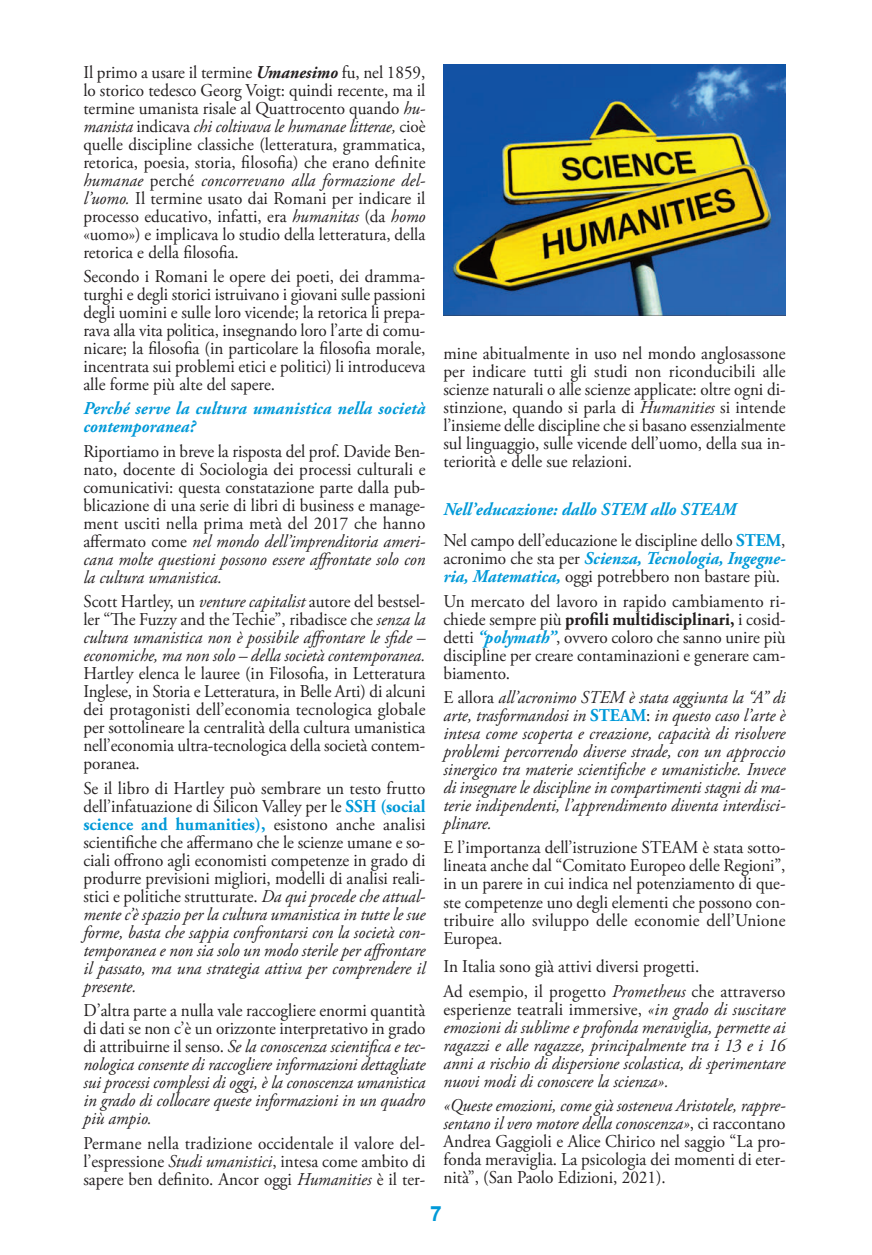
<style>
.page{position:relative;width:872px;height:1255px;background:#fff}
.page>*{position:absolute;margin:0;border:0;box-sizing:border-box;transform-origin:0 0}
.t1{font:700 21px "Arial";color:#0099d8}
.t2{font:18px/18px "Adobe Garamond Pro";color:#231f20;text-align:justify;scale:.95 1}
.t3{font:italic 18px/18px "Adobe Garamond Pro";color:#231f20;text-align:justify;scale:.95 1}
.t4{font:italic 700 18px/18px "Adobe Garamond Pro";letter-spacing:.01em;color:#0099d8;scale:.95 1}
.s1{font-weight:700;font-style:italic}
.s2{font-style:italic}
.s3{font-style:normal}
.s4{font-weight:700;color:#0099d8}
.s5{font-weight:700;font-style:italic;color:#0099d8}
.s6{font-weight:700}
.s7{font-weight:700;font-style:normal;color:#0099d8}
</style>
<div class="page">
<img style="left:443px;top:64px;width:342px;height:251px">
<p class="t2" style="left:83px;top:64px;width:361px">Il primo a usare il termine <span class="s1">Umanesimo</span> fu, nel 1859, lo storico tedesco Georg Voigt: quindi recente, ma il termine umanista risale al Quattrocento quando <span class="s2">hu&shy;manista</span> indicava <span class="s2">chi coltivava le humanae litterae,</span> cioè quelle discipline classiche (letteratura, grammatica, retorica, poesia, storia, filosofia) che erano definite <span class="s2">humanae</span> perché <span class="s2">concorrevano alla formazione del&shy;l’uomo.</span> Il termine usato dai Romani per indicare il processo educativo, infatti, era <span class="s2">humanitas</span> (da <span class="s2">homo </span>«uomo») e implicava lo studio della letteratura, della retorica e della filosofia.</p>
<p class="t2" style="left:83px;top:269px;width:361px">Secondo i Romani le opere dei poeti, dei dramma&shy;turghi e degli storici istruivano i giovani sulle passioni degli uomini e sulle loro vicende; la retorica li prepa&shy;rava alla vita politica, insegnando loro l’arte di comu&shy;nicare; la filosofia (in particolare la filosofia morale, incentrata sui problemi etici e politici) li introduceva alle forme più alte del sapere.</p>
<p class="t4" style="left:83px;top:401px;width:361px">Perché serve la cultura umanistica nella società contemporanea?</p>
<p class="t2" style="left:83px;top:444px;width:361px">Riportiamo in breve la risposta del prof. Davide Ben&shy;nato, docente di Sociologia dei processi culturali e comunicativi: questa constatazione parte dalla pub&shy;blicazione di una serie di libri di business e manage&shy;ment usciti nella prima metà del 2017 che hanno affermato come <span class="s2">nel mondo dell’imprenditoria ameri&shy;cana molte questioni possono essere affrontate solo con la cultura umanistica.</span></p>
<p class="t3" style="left:83px;top:594px;width:361px"><span class="s3">Scott Hartley, un</span> venture capitalist <span class="s3">autore del bestsel&shy;ler “The Fuzzy and the Techie”, ribadisce che</span> senza la cultura umanistica non è possibile affrontare le sfide – economiche, ma non solo – della società contemporanea.</p>
<p class="t2" style="left:83px;top:666px;width:361px">Hartley elenca le lauree (in Filosofia, in Letteratura Inglese, in Storia e Letteratura, in Belle Arti) di alcuni dei protagonisti dell’economia tecnologica globale per sottolineare la centralità della cultura umanistica nell’economia ultra-tecnologica della società contem&shy;poranea.</p>
<p class="t2" style="left:83px;top:780px;width:361px">Se il libro di Hartley può sembrare un testo frutto dell’infatuazione di Silicon Valley per le <span class="s4">SSH (social science and humanities),</span> esistono anche analisi scientifiche che affermano che le scienze umane e so&shy;ciali offrono agli economisti competenze in grado di produrre previsioni migliori, modelli di analisi reali&shy;stici e politiche strutturate. <span class="s2">Da qui procede che attual&shy;mente c’è spazio per la cultura umanistica in tutte le sue forme, basta che sappia confrontarsi con la società con&shy;temporanea e non sia solo un modo sterile per affrontare il passato, ma una strategia attiva per comprendere il presente.</span></p>
<p class="t3" style="left:83px;top:1003px;width:361px"><span class="s3">D’altra parte a nulla vale raccogliere enormi quantità di dati se non c’è un orizzonte interpretativo in grado di attribuirne il senso.</span> Se la conoscenza scientifica e tec&shy;nologica consente di raccogliere informazioni dettagliate sui processi complessi di oggi, è la conoscenza umanistica in grado di collocare queste informazioni in un quadro più ampio.</p>
<p class="t2" style="left:83px;top:1135px;width:361px">Permane nella tradizione occidentale il valore del&shy;l’espressione <span class="s2">Studi umanistici</span>, intesa come ambito di sapere ben definito. Ancor oggi <span class="s2">Humanities</span> è il ter-</p>
<p class="t2" style="left:443px;top:345px;width:361px">mine abitualmente in uso nel mondo anglosassone per indicare tutti gli studi non riconducibili alle scienze naturali o alle scienze applicate: oltre ogni di&shy;stinzione, quando si parla di <span class="s2">Humanities</span> si intende l’insieme delle discipline che si basano essenzialmente sul linguaggio, sulle vicende dell’uomo, della sua in&shy;teriorità e delle sue relazioni.</p>
<p class="t2" style="left:443px;top:496px;width:361px;line-height:30.8px"><span class="s5">Nell’educazione: dallo STEM allo STEAM<br></span>Nel campo dell’educazione le discipline dello <span class="s4">STEM</span>,</p>
<p class="t2" style="left:443px;top:551px;width:361px">acronimo che sta per <span class="s5">Scienza, Tecnologia, Ingegne&shy;ria, Matematica,</span> oggi potrebbero non bastare più.</p>
<p class="t2" style="left:443px;top:593px;width:361px">Un mercato del lavoro in rapido cambiamento ri&shy;chiede sempre più <span class="s6">profili multidisciplinari,</span> i cosid&shy;detti <span class="s5">“polymath”</span>, ovvero coloro che sanno unire più discipline per creare contaminazioni e generare cam&shy;biamento.</p>
<p class="t3" style="left:443px;top:690px;width:362px"><span class="s3">E allora</span> all’acronimo STEM è stata aggiunta la “A” di arte, trasformandosi in <span class="s7">STEAM</span><span class="s3">:</span> in questo caso l’arte è intesa come scoperta e creazione, capacità di risolvere problemi percorrendo diverse strade, con un approccio sinergico tra materie scientifiche e umanistiche. Invece di insegnare le discipline in compartimenti stagni di ma&shy;terie indipendenti, l’apprendimento diventa interdisci&shy;plinare.</p>
<p class="t2" style="left:443px;top:840px;width:361px">E l’importanza dell’istruzione STEAM è stata sotto&shy;lineata anche dal “Comitato Europeo delle Regioni”, in un parere in cui indica nel potenziamento di que&shy;ste competenze uno degli elementi che possono con&shy;tribuire allo sviluppo delle economie dell’Unione Europea.</p>
<p class="t2" style="left:443px;top:955px;width:361px;line-height:24.5px">In Italia sono già attivi diversi progetti.<br>Ad esempio, il progetto <span class="s2">Prometheus</span> che attraverso</p>
<p class="t3" style="left:443px;top:1001px;width:361px"><span class="s3">esperienze teatrali immersive,</span> «in grado di suscitare emozioni di sublime e profonda meraviglia, permette ai ragazzi e alle ragazze, principalmente tra i 13 e i 16 anni a rischio di dispersione scolastica, di sperimentare nuovi modi di conoscere la scienza».</p>
<p class="t2" style="left:443px;top:1097px;width:361px"><span class="s2">«Queste emozioni, come già sosteneva Aristotele, rappre&shy;sentano il vero motore della conoscenza»</span>, ci raccontano Andrea Gaggioli e Alice Chirico nel saggio “La pro&shy;fonda meraviglia. La psicologia dei momenti di eter&shy;nità”, (San Paolo Edizioni, 2021).</p>
<p class="t1" style="left:430px;top:1201px;width:13px">7</p>
</div>
